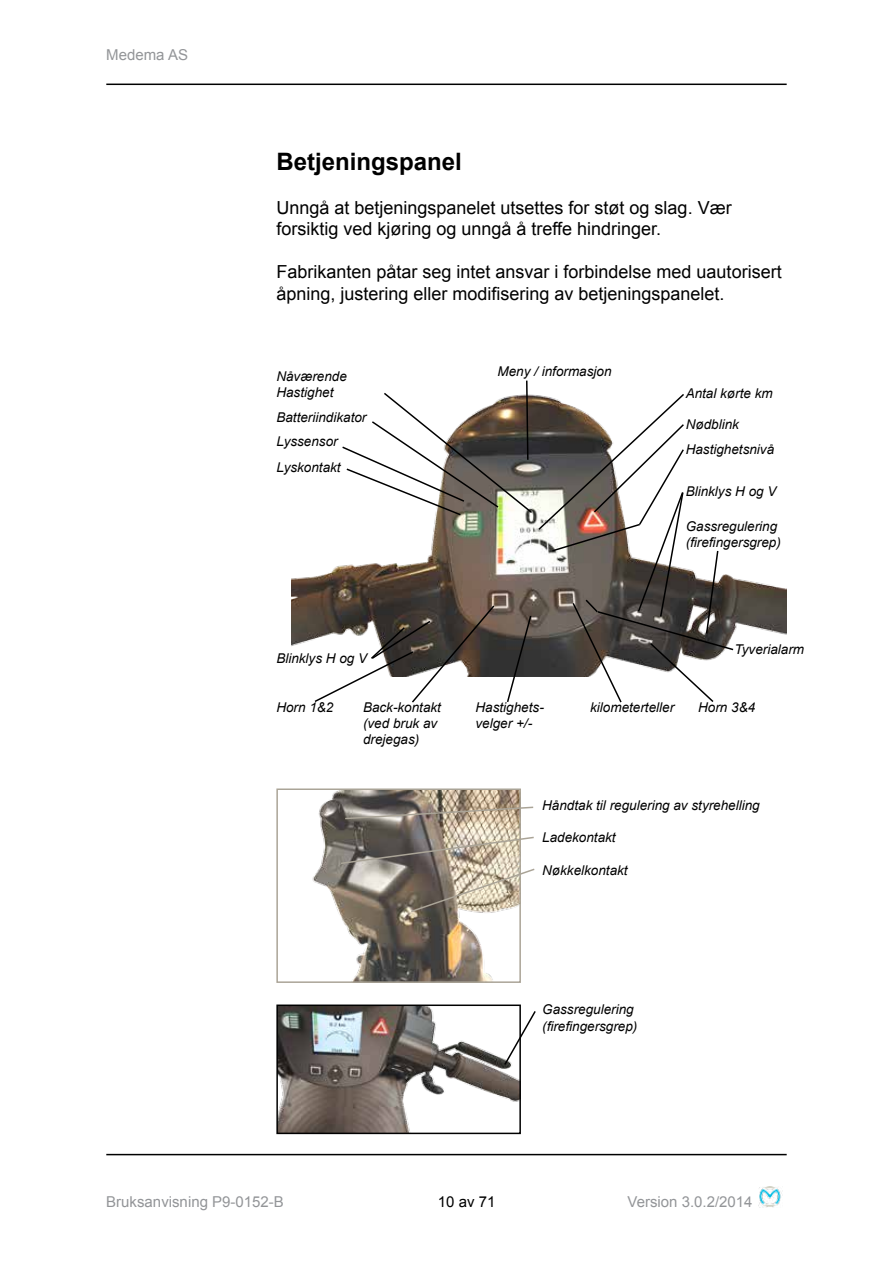
<style>
.page{position:relative;width:893px;height:1263px;background:#fff}
.page>*{position:absolute;margin:0;border:0;box-sizing:border-box;transform-origin:0 0}
.t1{font:700 24px "Arial";color:#000}
.t2{font:18px/21.6px "Arial";color:#000}
.t3{font:15px "Arial";color:#939598}
.t4{font:15px "Arial";color:#000}
.t5{font:italic 13.5px/16.2px "Arial";color:#000}
</style>
<div class="page">
<hr style="left:106px;top:84px;width:681px;height:1px;background:#000">
<hr style="left:106px;top:1154px;width:681px;height:1px;background:#000">
<img style="left:758px;top:1186px;width:24px;height:21px">
<img style="left:292px;top:577px;width:495px;height:69px">
<img style="left:279px;top:1007px;width:239px;height:124px">
<div style="left:276px;top:1004px;width:245px;height:130px;border:2px solid #000"></div>
<img style="left:312px;top:791px;width:206px;height:189px">
<div style="left:276px;top:788px;width:245px;height:195px;border:2px solid #aaa497"></div>
<svg style="left:344px;top:806px;width:190px;height:14px;background:#a79c8f"></svg>
<svg style="left:339px;top:836px;width:196px;height:77px;background:#a0988b"></svg>
<svg style="left:503px;top:1009px;width:33px;height:57px"></svg>
<svg style="left:313px;top:380px;width:422px;height:323px"></svg>
<p class="t3" style="left:106px;top:44px;width:83px">Medema AS</p>
<h1 class="t1" style="left:276px;top:146px;width:187px">Betjeningspanel</h1>
<h2 class="t2" style="left:276px;top:197px;width:457px">Unngå at betjeningspanelet utsettes for støt og slag. Vær forsiktig ved kjøring og unngå å treffe hindringer.</h2>
<h2 class="t2" style="left:276px;top:261px;width:507px">Fabrikanten påtar seg intet ansvar i forbindelse med uautorisert åpning, justering eller modifisering av betjeningspanelet.</h2>
<p class="t5" style="left:276px;top:368px;width:72px">Nåværende<br>Hastighet</p>
<p class="t5" style="left:276px;top:410px;width:92px">Batteriindikator</p>
<p class="t5" style="left:276px;top:434px;width:63px">Lyssensor</p>
<p class="t5" style="left:276px;top:460px;width:66px">Lyskontakt</p>
<p class="t5" style="left:497px;top:363px;width:116px">Meny / informasjon</p>
<p class="t5" style="left:686px;top:385px;width:89px">Antal kørte km</p>
<p class="t5" style="left:686px;top:417px;width:55px">Nødblink</p>
<p class="t5" style="left:686px;top:441px;width:90px">Hastighetsnivå</p>
<p class="t5" style="left:686px;top:484px;width:92px">Blinklys H og V</p>
<p class="t5" style="left:686px;top:518px;width:97px">Gassregulering (firefingersgrep)</p>
<p class="t5" style="left:735px;top:641px;width:71px">Tyverialarm</p>
<p class="t5" style="left:276px;top:650px;width:92px">Blinklys H og V</p>
<p class="t5" style="left:276px;top:699px;width:59px">Horn 1&amp;2</p>
<p class="t5" style="left:476px;top:699px;width:70px">Hastighets-</p>
<p class="t5" style="left:698px;top:699px;width:59px">Horn 3&amp;4</p>
<p class="t5" style="left:476px;top:715px;width:58px">velger +/-</p>
<p class="t5" style="left:363px;top:699px;width:80px">Back-kontakt</p>
<p class="t5" style="left:590px;top:699px;width:86px">kilometerteller</p>
<p class="t5" style="left:363px;top:715px;width:76px">(ved bruk av drejegas)</p>
<p class="t5" style="left:542px;top:797px;width:219px">Håndtak til regulering av styrehelling</p>
<p class="t5" style="left:542px;top:830px;width:75px">Ladekontakt</p>
<p class="t5" style="left:542px;top:862px;width:87px">Nøkkelkontakt</p>
<p class="t5" style="left:542px;top:1002px;width:97px">Gassregulering (firefingersgrep)</p>
<p class="t3" style="left:106px;top:1192px;width:179px">Bruksanvisning P9-0152-B</p>
<p class="t4" style="left:438px;top:1192px;width:59px">10 av 71</p>
<p class="t3" style="left:628px;top:1192px;width:127px">Version 3.0.2/2014</p>
</div>
